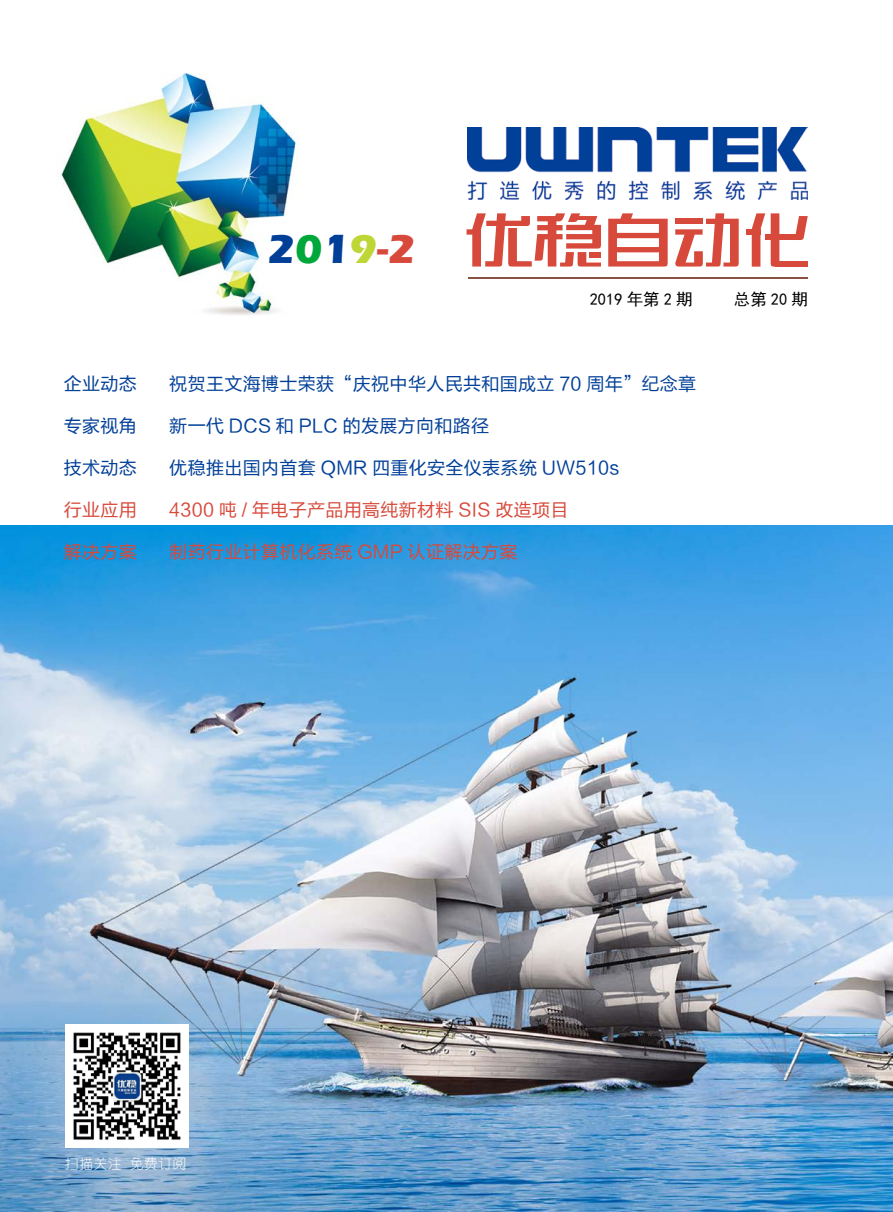
<style>
.page{position:relative;width:893px;height:1212px;background:#fff}
.page>*{position:absolute;margin:0;border:0;box-sizing:border-box;transform-origin:0 0}
.t1{font:700 42px "Eras ITC";color:#003f98}
.t2{font:18px "FZLTHJW GB1 0";letter-spacing:.02em;color:#003f98}
.t3{font:18px "FZLTHJW GB1 0";letter-spacing:.02em;color:#d7493b}
.t4{font:16.5px "Sim Hei";color:#000}
.t5{font:13.5px "You Yuan";letter-spacing:.06em;color:#fff}
.s1{color:#00a73b}
.s2{color:#bed636}
.s3{color:#d7493b}
</style>
<div class="page">
<img style="left:0;top:525px;width:893px;height:687px">
<hr style="left:468px;top:277px;width:340px;height:2px;background:#895140">
<img style="left:468px;top:127px;width:340px;height:72px">
<img style="left:61px;top:73px;width:235px;height:243px">
<img style="left:65px;top:1024px;width:124px;height:124px">
<svg style="left:466px;top:213px;width:135px;height:54px"></svg>
<div style="left:589px;top:252px;width:12px;height:5px;background:#d7493b"></div>
<svg style="left:608px;top:213px;width:60px;height:54px"></svg>
<svg style="left:675px;top:213px;width:64px;height:54px"></svg>
<div style="left:746px;top:229px;width:14px;height:6px;background:#d7493b"></div>
<div style="left:775px;top:261px;width:33px;height:6px;background:#d7493b"></div>
<svg style="left:752px;top:213px;width:27px;height:54px"></svg>
<div style="left:765px;top:235px;width:32px;height:5px;background:#d7493b"></div>
<svg style="left:795px;top:216px;width:13px;height:24px"></svg>
<h1 class="t1" style="left:268px;top:225px;width:149px">2<span class="s1">0</span>1<span class="s2">9</span><span class="s3">-2</span></h1>
<p class="t4" style="left:590px;top:290px;width:104px">2019 年第 2 期</p>
<p class="t4" style="left:734px;top:290px;width:76px">总第 20 期</p>
<p class="t2" style="left:64px;top:374px;width:75px">企业动态</p>
<p class="t2" style="left:169px;top:374px;width:528px">祝贺王文海博士荣获“庆祝中华人民共和国成立 70 周年”纪念章</p>
<p class="t2" style="left:64px;top:416px;width:75px">专家视角</p>
<p class="t2" style="left:169px;top:416px;width:321px">新一代 DCS 和 PLC 的发展方向和路径</p>
<p class="t2" style="left:64px;top:458px;width:75px">技术动态</p>
<p class="t2" style="left:169px;top:458px;width:452px">优稳推出国内首套 QMR 四重化安全仪表系统 UW510s</p>
<p class="t3" style="left:64px;top:500px;width:75px">行业应用</p>
<p class="t3" style="left:169px;top:500px;width:401px">4300 吨 / 年电子产品用高纯新材料 SIS 改造项目</p>
<p class="t3" style="left:64px;top:542px;width:75px">解决方案</p>
<p class="t3" style="left:169px;top:542px;width:350px">制药行业计算机化系统 GMP 认证解决方案</p>
<p class="t5" style="left:65px;top:1156px;width:123px">扫描关注 免费订阅</p>
</div>
